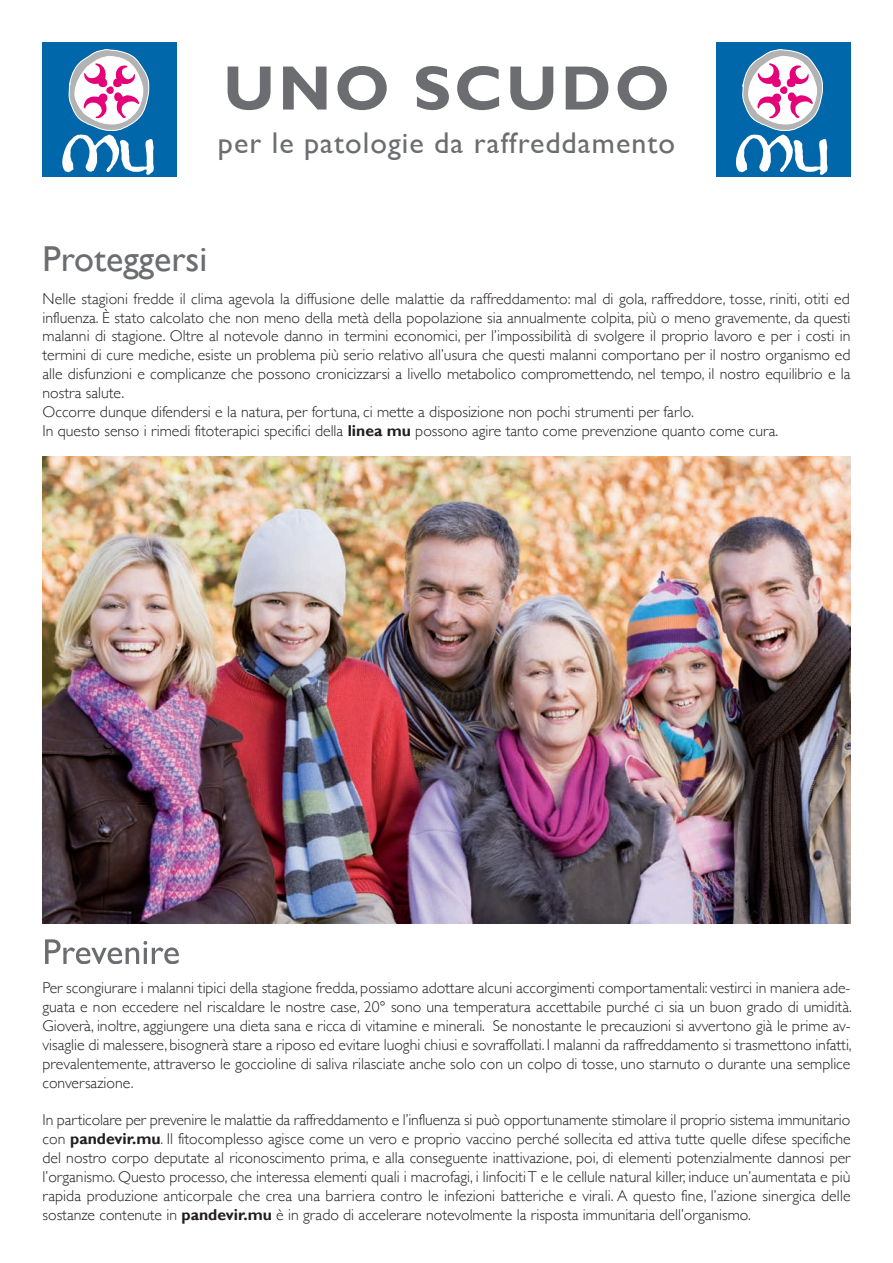
<style>
.page{position:relative;width:893px;height:1263px;background:#fff}
.page>*{position:absolute;margin:0;border:0;box-sizing:border-box;transform-origin:0 0}
.t1{font:700 63px "Gill Sans";letter-spacing:.05em;color:#6c6d70}
.t2{font:36px "Gill Sans";color:#6c6d70}
.t3{font:30px "Gill Sans";letter-spacing:.035em;color:#6c6d70}
.t4{font:300 15.75px/18.9px "Gill Sans";color:#231f20;text-align:justify}
.s1{font-weight:700}
</style>
<div class="page">
<svg style="left:45px;top:939px;width:134px;height:25px"></svg>
<div style="left:43px;top:43px;width:134px;height:134px;background:#0067aa"></div>
<svg style="left:62px;top:49px;width:92px;height:126px"></svg>
<div style="left:716px;top:43px;width:135px;height:134px;background:#0067aa"></div>
<svg style="left:736px;top:49px;width:91px;height:126px"></svg>
<img style="left:43px;top:456px;width:807px;height:467px">
<h1 class="t1" style="left:223px;top:51px;width:448px">UNO SCUDO</h1>
<h3 class="t3" style="left:218px;top:126px;width:459px">per le patologie da raffreddamento</h3>
<h2 class="t2" style="left:43px;top:238px;width:166px">Proteggersi</h2>
<p class="t4" style="left:43px;top:289px;width:809px;text-align:left">Nelle stagioni fredde il clima agevola la diffusione delle malattie da raffreddamento: mal di gola, raffreddore, tosse, riniti, otiti ed influenza. È stato calcolato che non meno della metà della popolazione sia annualmente colpita, più o meno gravemente, da questi malanni di stagione. Oltre al notevole danno in termini economici, per l’impossibilità di svolgere il proprio lavoro e per i costi in termini di cure mediche, esiste un problema più serio relativo all’usura che questi malanni comportano per il nostro organismo ed alle disfunzioni e complicanze che possono cronicizzarsi a livello metabolico compromettendo, nel tempo, il nostro equilibrio e la nostra salute.<br>Occorre dunque difendersi e la natura, per fortuna, ci mette a disposizione non pochi strumenti per farlo.<br>In questo senso i rimedi fitoterapici specifici della <span class="s1">linea mu</span> possono agire tanto come prevenzione quanto come cura.</p>
<p class="t4" style="left:43px;top:978px;width:811px">Per scongiurare i malanni tipici della stagione fredda, possiamo adottare alcuni accorgimenti comportamentali: vestirci in maniera ade&shy;guata e non eccedere nel riscaldare le nostre case, 20° sono una temperatura accettabile purché ci sia un buon grado di umidità.<br>Gioverà, inoltre, aggiungere una dieta sana e ricca di vitamine e minerali. Se nonostante le precauzioni si avvertono già le prime av&shy;visaglie di malessere, bisognerà stare a riposo ed evitare luoghi chiusi e sovraffollati. I malanni da raffreddamento si trasmettono infatti, prevalentemente, attraverso le goccioline di saliva rilasciate anche solo con un colpo di tosse, uno starnuto o durante una semplice conversazione.</p>
<p class="t4" style="left:43px;top:1111px;width:810px">In particolare per prevenire le malattie da raffreddamento e l’influenza si può opportunamente stimolare il proprio sistema immunitario con <span class="s1">pandevir.mu</span>. Il fitocomplesso agisce come un vero e proprio vaccino perché sollecita ed attiva tutte quelle difese specifiche del nostro corpo deputate al riconoscimento prima, e alla conseguente inattivazione, poi, di elementi potenzialmente dannosi per l’organismo. Questo processo, che interessa elementi quali i macrofagi, i linfociti T e le cellule natural killer, induce un’aumentata e più rapida produzione anticorpale che crea una barriera contro le infezioni batteriche e virali. A questo fine, l’azione sinergica delle sostanze contenute in <span class="s1">pandevir.mu</span> è in grado di accelerare notevolmente la risposta immunitaria dell’organismo.</p>
</div>
